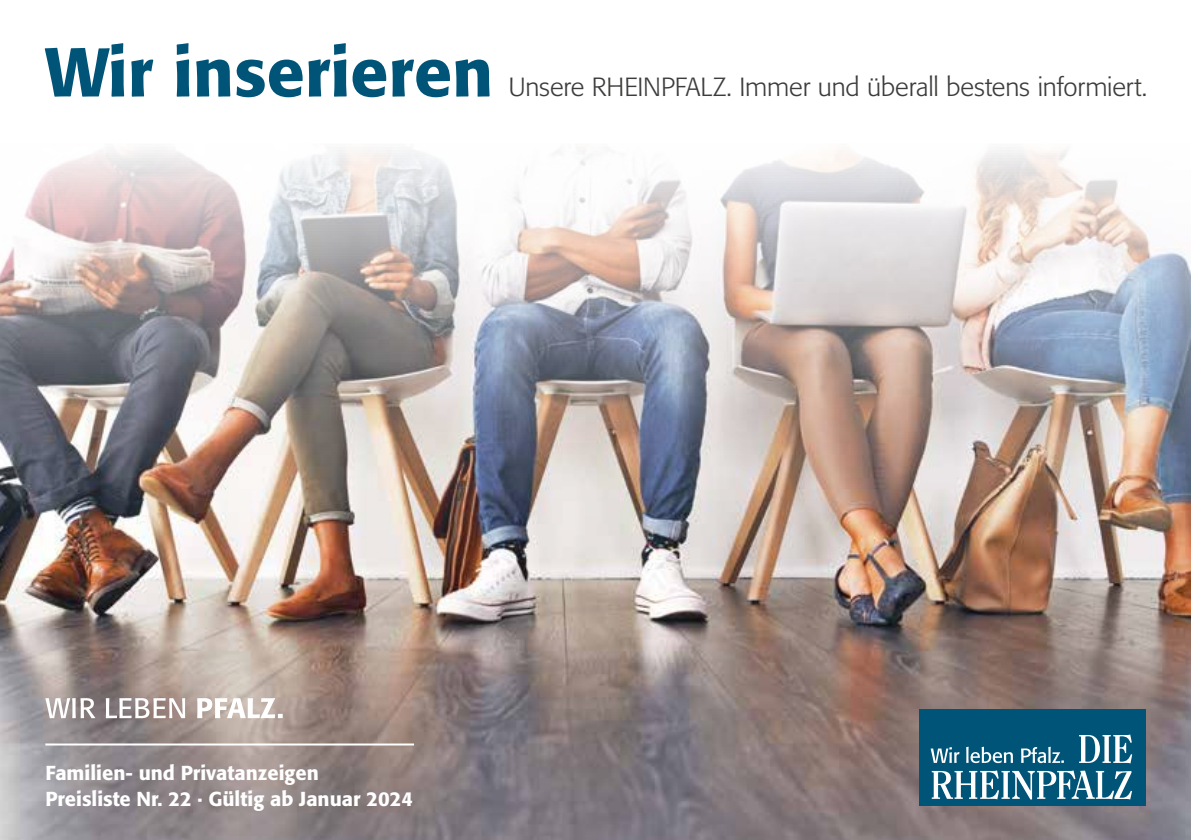
<style>
.page{position:relative;width:1191px;height:840px;background:#fff}
.page>*{position:absolute;margin:0;border:0;box-sizing:border-box;transform-origin:0 0}
.t1{font:500 68px "Formata";color:#005478}
.t2{font:300 26px "Formata";letter-spacing:-.005em;color:#3c3c3b}
.t3{font:500 20px/26px "Formata";color:#fff}
</style>
<div class="page">
<img style="left:0;top:150px;width:1191px;height:689px">
<div style="left:918px;top:709px;width:227px;height:96px;background:#005478"></div>
<svg style="left:930px;top:734px;width:202px;height:65px"></svg>
<svg style="left:45px;top:697px;width:238px;height:20px"></svg>
<hr style="left:45px;top:743px;width:369px;height:2px;background:#fff">
<h1 class="t1" style="left:45px;top:31px;width:449px">Wir inserieren</h1>
<h2 class="t2" style="left:508px;top:72px;width:640px">Unsere RHEINPFALZ. Immer und überall bestens informiert.</h2>
<p class="t3" style="left:45px;top:759px;width:369px">Familien- und Privatanzeigen<br>Preisliste Nr. 22 · Gültig ab Januar 2024</p>
</div>
